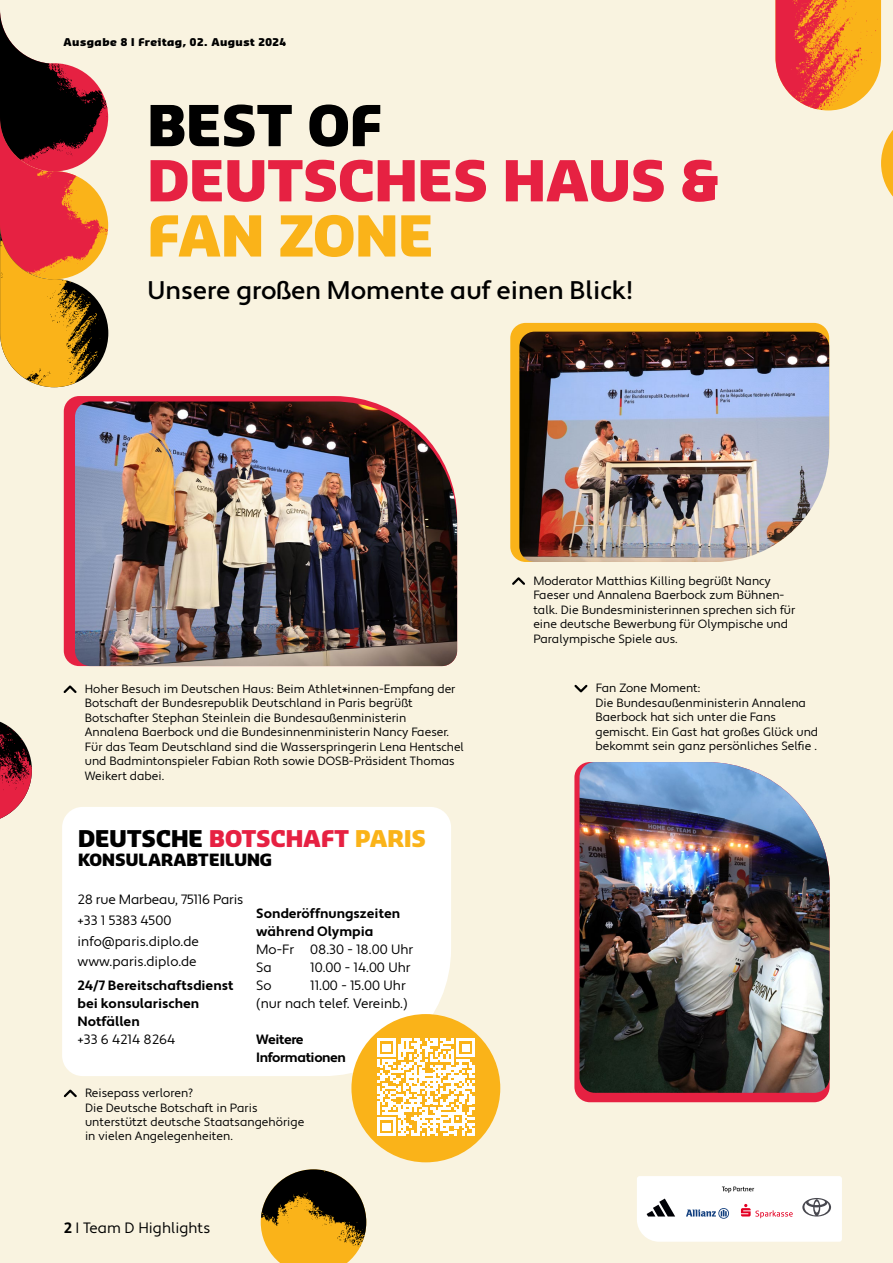
<style>
.page{position:relative;width:893px;height:1263px;background:#f9f3e0}
.page>*{position:absolute;margin:0;border:0;box-sizing:border-box;transform-origin:0 0}
.t1{font:900 54.9px "Sansa";color:#e62142}
.t2{font:900 54.9px "Sansa";color:#fab319}
.t3{font:900 54.9px "Sansa";letter-spacing:-.01em;color:#000}
.t4{font:500 25.5px "Apertura";color:#000}
.t5{font:900 22.5px "Sansa";color:#e62142}
.t6{font:900 16.5px "Sansa";color:#000}
.t7{font:15px "Apertura";color:#000}
.t8{font:13.5px/20.7px "Apertura";color:#000}
.t9{font:700 13.5px/18px "Apertura";color:#000}
.t10{font:700 13.5px/18px "Apertura";letter-spacing:-.03em;color:#000}
.t11{font:12px/14.4px "Apertura";color:#000}
.t12{font:900 10.5px "Sansa";letter-spacing:.05em;color:#000}
.s1{color:#000}
.s2{color:#fab319}
.s3{font-weight:700}
</style>
<div class="page">
<svg style="left:574px;top:766px;width:255px;height:336px;background:#e72e4c"></svg>
<img style="left:579px;top:762px;width:251px;height:331px">
<svg style="left:64px;top:396px;width:305px;height:270px;background:#e62847"></svg>
<img style="left:75px;top:401px;width:382px;height:265px">
<svg style="left:510px;top:323px;width:318px;height:238px;background:#f5b220"></svg>
<img style="left:519px;top:332px;width:310px;height:230px">
<svg style="left:574px;top:684px;width:14px;height:9px"></svg>
<svg style="left:63px;top:685px;width:14px;height:8px"></svg>
<svg style="left:512px;top:577px;width:13px;height:8px"></svg>
<svg style="left:63px;top:1089px;width:14px;height:9px"></svg>
<svg style="left:637px;top:1176px;width:205px;height:66px;background:#f3f1f2"></svg>
<img style="left:775px;top:0;width:118px;height:197px">
<svg style="left:0;top:11px;width:108px;height:214px"></svg>
<img style="left:0;top:225px;width:108px;height:162px">
<img style="left:261px;top:1169px;width:105px;height:94px">
<img style="left:0;top:722px;width:32px;height:97px">
<div style="left:62px;top:807px;width:389px;height:269px;background:#fff"></div>
<div style="left:351px;top:1014px;width:149px;height:148px;background:#fab319;border-radius:50%"></div>
<svg style="left:377px;top:1038px;width:98px;height:98px"></svg>
<p class="t12" style="left:64px;top:35px;width:224px">Ausgabe 8 I Freitag, 02. August 2024</p>
<h1 class="t3" style="left:148px;top:88px;width:236px">BEST OF</h1>
<h1 class="t1" style="left:148px;top:143px;width:573px">DEUTSCHES HAUS &amp;</h1>
<h1 class="t2" style="left:148px;top:198px;width:288px">FAN ZONE</h1>
<h2 class="t4" style="left:148px;top:275px;width:487px">Unsere großen Momente auf einen Blick!</h2>
<p class="t11" style="left:85px;top:682px;width:381px">Hoher Besuch im Deutschen Haus: Beim Athlet*innen-Empfang der Botschaft der Bundesrepublik Deutschland in Paris begrüßt Botschafter Stephan Steinlein die Bundesaußenministerin<br>Annalena Baerbock und die Bundesinnenministerin Nancy Faeser.<br>Für das Team Deutschland sind die Wasserspringerin Lena Hentschel und Badmintonspieler Fabian Roth sowie DOSB-Präsident Thomas Weikert dabei.</p>
<h3 class="t5" style="left:78px;top:823px;width:349px"><span class="s1">DEUTSCHE</span> BOTSCHAFT <span class="s2">PARIS</span></h3>
<h3 class="t6" style="left:78px;top:849px;width:196px">KONSULARABTEILUNG</h3>
<p class="t8" style="left:78px;top:889px;width:167px">28 rue Marbeau, 75116 Paris +33 1 5383 4500 info@paris.diplo.de www.paris.diplo.de</p>
<p class="t9" style="left:78px;top:977px;width:157px">24/7 Bereitschaftsdienst bei konsularischen<br>Notfällen</p>
<p class="t8" style="left:78px;top:1029px;width:99px">+33 6 4214 8264</p>
<p class="t9" style="left:256px;top:905px;width:145px">Sonderöffnungszeiten während Olympia</p>
<p class="t8" style="left:256px;top:941px;width:159px;line-height:18px">Mo-Fr 08.30 - 18.00 Uhr<br>Sa</p>
<p class="t8" style="left:310px;top:957px;width:102px">10.00 - 14.00 Uhr</p>
<p class="t8" style="left:256px;top:977px;width:153px;line-height:18px;text-align:right">11.00 - 15.00 Uhr<br>(nur nach telef. Vereinb.)</p>
<p class="t10" style="left:256px;top:1031px;width:91px">Weitere<br>Informationen</p>
<p class="t8" style="left:256px;top:975px;width:17px">So</p>
<p class="t11" style="left:85px;top:1086px;width:221px">Reisepass verloren?<br>Die Deutsche Botschaft in Paris unterstützt deutsche Staatsangehörige in vielen Angelegenheiten.</p>
<p class="t7" style="left:64px;top:1219px;width:148px"><span class="s3">2</span> I Team D Highlights</p>
<p class="t11" style="left:533px;top:574px;width:264px">Moderator Matthias Killing begrüßt Nancy Faeser und Annalena Baerbock zum Bühnen&shy;talk. Die Bundesministerinnen sprechen sich für eine deutsche Bewerbung für Olympische und Paralympische Spiele aus.</p>
<p class="t11" style="left:595px;top:681px;width:224px">Fan Zone Moment:<br>Die Bundesaußenministerin Annalena Baerbock hat sich unter die Fans gemischt. Ein Gast hat großes Glück und bekommt sein ganz persönliches Selfie .</p>
</div>
